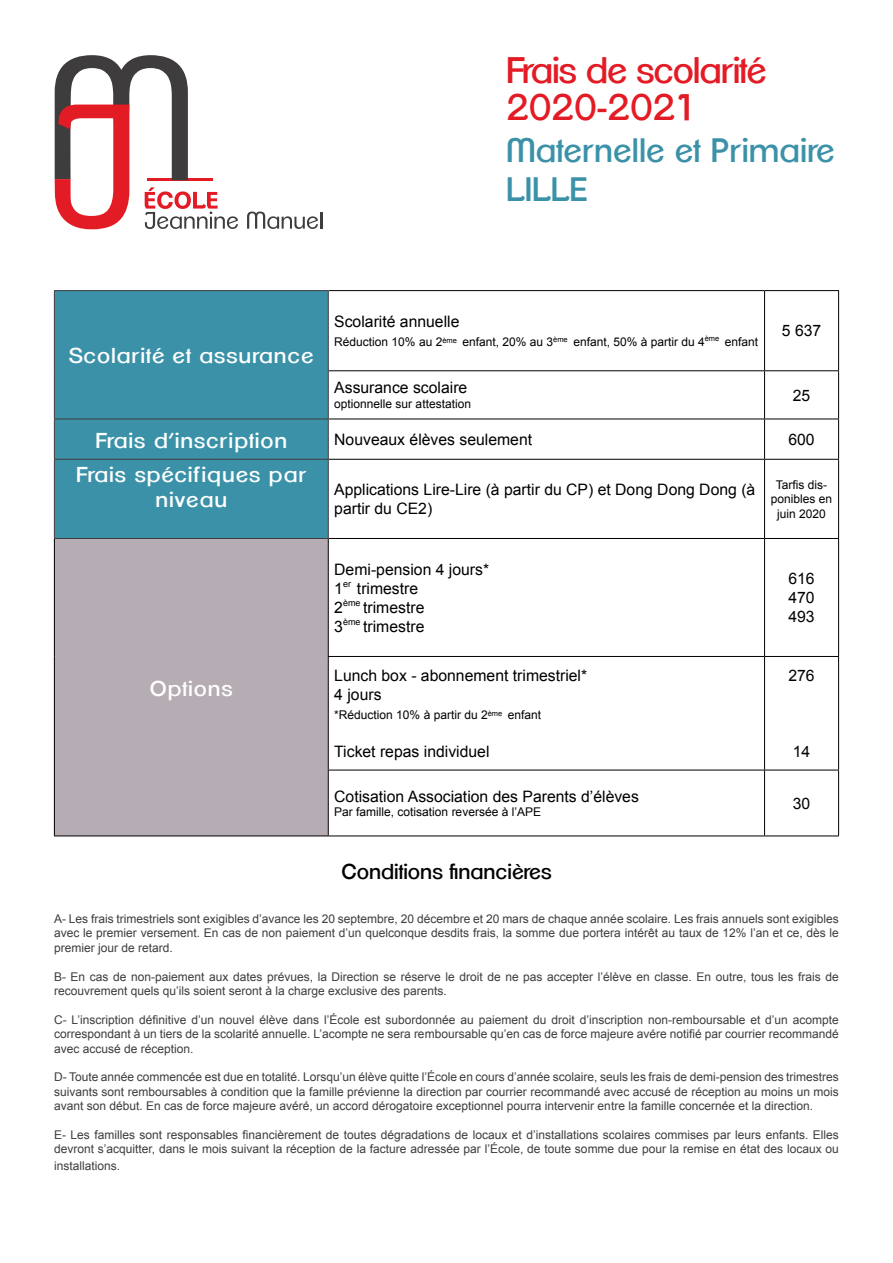
<style>
.page{position:relative;width:893px;height:1263px;background:#fff}
.page>*{position:absolute;margin:0;border:0;box-sizing:border-box;transform-origin:0 0}
.t1{font:36px/37.5px "Clemente P Dai";letter-spacing:-.03em;color:#e31b25}
.t2{font:33px/39.6px "Clemente P Dai";color:#3b92a8}
.t3{font:21px/25.2px "Clemente P Dai";letter-spacing:.04em;color:#fff;text-align:center;scale:1.06 1}
.t4{font:21px "Clemente P Dai";color:#000}
.t5{font:15.75px/18.9px "Arial";color:#000}
.t6{font:12px/14.4px "Arial";color:#3e3c3d;text-align:justify}
.t7{font:12px/14.4px "Arial";color:#000;text-align:center}
</style>
<div class="page">
<div style="left:55px;top:291px;width:273px;height:247px;background:#3b92a8"></div>
<div style="left:54px;top:538px;width:274px;height:298px;background:#b6acb3"></div>
<hr style="left:329px;top:290px;width:436px;height:1px;background:#000">
<hr style="left:329px;top:370px;width:436px;height:1px;background:#000">
<hr style="left:329px;top:419px;width:436px;height:1px;background:#000">
<hr style="left:329px;top:459px;width:436px;height:1px;background:#000">
<hr style="left:329px;top:538px;width:436px;height:1px;background:#000">
<hr style="left:328px;top:656px;width:437px;height:1px;background:#000">
<hr style="left:328px;top:770px;width:437px;height:1px;background:#000">
<hr style="left:328px;top:835px;width:437px;height:1px;background:#000">
<hr style="left:765px;top:290px;width:74px;height:1px;background:#000">
<hr style="left:764px;top:291px;width:1px;height:79px;background:#000">
<hr style="left:838px;top:291px;width:1px;height:79px;background:#000">
<hr style="left:765px;top:370px;width:74px;height:1px;background:#000">
<hr style="left:764px;top:371px;width:1px;height:48px;background:#000">
<hr style="left:838px;top:371px;width:1px;height:48px;background:#000">
<hr style="left:765px;top:419px;width:74px;height:1px;background:#000">
<hr style="left:764px;top:419px;width:1px;height:40px;background:#000">
<hr style="left:838px;top:419px;width:1px;height:40px;background:#000">
<hr style="left:765px;top:459px;width:74px;height:1px;background:#000">
<hr style="left:764px;top:460px;width:1px;height:78px;background:#000">
<hr style="left:838px;top:460px;width:1px;height:78px;background:#000">
<hr style="left:765px;top:538px;width:74px;height:1px;background:#000">
<hr style="left:764px;top:539px;width:1px;height:117px;background:#000">
<hr style="left:838px;top:539px;width:1px;height:117px;background:#000">
<hr style="left:765px;top:656px;width:74px;height:1px;background:#000">
<hr style="left:764px;top:657px;width:1px;height:113px;background:#000">
<hr style="left:838px;top:657px;width:1px;height:113px;background:#000">
<hr style="left:765px;top:770px;width:74px;height:1px;background:#000">
<hr style="left:764px;top:770px;width:1px;height:65px;background:#000">
<hr style="left:838px;top:770px;width:1px;height:65px;background:#000">
<hr style="left:765px;top:835px;width:74px;height:1px;background:#000">
<hr style="left:54px;top:539px;width:1px;height:117px;background:#000">
<hr style="left:328px;top:539px;width:1px;height:117px;background:#000">
<hr style="left:54px;top:656px;width:1px;height:114px;background:#000">
<hr style="left:328px;top:657px;width:1px;height:113px;background:#000">
<hr style="left:54px;top:770px;width:1px;height:65px;background:#000">
<hr style="left:328px;top:770px;width:1px;height:65px;background:#000">
<hr style="left:54px;top:835px;width:274px;height:1px;background:#000">
<hr style="left:54px;top:290px;width:275px;height:1px;background:#3e3c3d">
<hr style="left:54px;top:291px;width:1px;height:80px;background:#3e3c3d">
<hr style="left:328px;top:291px;width:1px;height:80px;background:#3e3c3d">
<hr style="left:54px;top:371px;width:1px;height:48px;background:#3e3c3d">
<hr style="left:328px;top:371px;width:1px;height:48px;background:#3e3c3d">
<hr style="left:54px;top:419px;width:275px;height:1px;background:#3e3c3d">
<hr style="left:54px;top:419px;width:1px;height:40px;background:#3e3c3d">
<hr style="left:328px;top:419px;width:1px;height:40px;background:#3e3c3d">
<hr style="left:54px;top:459px;width:275px;height:1px;background:#3e3c3d">
<hr style="left:54px;top:460px;width:1px;height:78px;background:#3e3c3d">
<hr style="left:328px;top:460px;width:1px;height:78px;background:#3e3c3d">
<hr style="left:54px;top:538px;width:275px;height:1px;background:#3e3c3d">
<svg style="left:247px;top:212px;width:75px;height:17px"></svg>
<svg style="left:55px;top:55px;width:183px;height:174px"></svg>
<h1 class="t1" style="left:506px;top:51px;width:261px">Frais de scolarité<br>2020-2021</h1>
<h2 class="t2" style="left:506px;top:130px;width:330px">Maternelle et Primaire<br>LILLE</h2>
<h3 class="t3" style="left:69px;top:343px;width:232px">Scolarité et assurance</h3>
<h3 class="t5" style="left:334px;top:312px;width:127px">Scolarité annuelle</h3>
<p class="t7" style="left:334px;top:335px;width:425px">Réduction 10% au 2<sup>ème</sup> enfant, 20% au 3<sup>ème</sup> enfant, 50% à partir du 4<sup>ème</sup> enfant</p>
<h3 class="t5" style="left:334px;top:379px;width:135px">Assurance scolaire</h3>
<p class="t7" style="left:334px;top:396px;width:138px">optionnelle sur attestation</p>
<h3 class="t5" style="left:782px;top:322px;width:41px">5 637</h3>
<h3 class="t5" style="left:793px;top:386px;width:19px">25</h3>
<h3 class="t3" style="left:95px;top:427px;width:183px">Frais d’inscription</h3>
<h3 class="t5" style="left:334px;top:430px;width:199px">Nouveaux élèves seulement</h3>
<h3 class="t5" style="left:788px;top:430px;width:28px">600</h3>
<h3 class="t3" style="left:76px;top:462px;width:219px">Frais spécifiques par niveau</h3>
<h3 class="t5" style="left:334px;top:480px;width:423px">Applications Lire-Lire (à partir du CP) et Dong Dong Dong (à partir du CE2)</h3>
<p class="t7" style="left:771px;top:477px;width:63px">Tarfis dis&shy;ponibles en juin 2020</p>
<h3 class="t3" style="left:150px;top:675px;width:80px">Options</h3>
<h3 class="t5" style="left:334px;top:560px;width:156px">Demi-pension 4 jours*<br>1<sup>er</sup> trimestre<br>2<sup>ème</sup> trimestre<br>3<sup>ème</sup> trimestre</h3>
<h3 class="t5" style="left:788px;top:569px;width:28px;text-align:justify">616<br>470<br>493</h3>
<h3 class="t5" style="left:334px;top:666px;width:254px">Lunch box - abonnement trimestriel*<br>4 jours</h3>
<p class="t7" style="left:334px;top:708px;width:208px">*Réduction 10% à partir du 2<sup>ème</sup> enfant</p>
<h3 class="t5" style="left:334px;top:742px;width:157px">Ticket repas individuel</h3>
<h3 class="t5" style="left:788px;top:666px;width:28px">276</h3>
<h3 class="t5" style="left:793px;top:742px;width:19px">14</h3>
<h3 class="t5" style="left:334px;top:787px;width:306px">Cotisation Association des Parents d’élèves</h3>
<p class="t7" style="left:334px;top:805px;width:208px">Par famille, cotisation reversée à l’APE</p>
<h3 class="t5" style="left:793px;top:794px;width:19px">30</h3>
<h3 class="t4" style="left:341px;top:859px;width:212px">Conditions financières</h3>
<p class="t6" style="left:54px;top:912px;width:786px">A- Les frais trimestriels sont exigibles d’avance les 20 septembre, 20 décembre et 20 mars de chaque année scolaire. Les frais annuels sont exigibles avec le premier versement. En cas de non paiement d’un quelconque desdits frais, la somme due portera intérêt au taux de 12% l’an et ce, dès le premier jour de retard.</p>
<p class="t6" style="left:54px;top:969px;width:786px">B- En cas de non-paiement aux dates prévues, la Direction se réserve le droit de ne pas accepter l’élève en classe. En outre, tous les frais de recouvrement quels qu’ils soient seront à la charge exclusive des parents.</p>
<p class="t6" style="left:54px;top:1012px;width:786px">C- L’inscription définitive d’un nouvel élève dans l’École est subordonnée au paiement du droit d’inscription non-remboursable et d’un acompte correspondant à un tiers de la scolarité annuelle. L’acompte ne sera remboursable qu’en cas de force majeure avére notifié par courrier recommandé avec accusé de réception.</p>
<p class="t6" style="left:54px;top:1070px;width:786px">D- Toute année commencée est due en totalité. Lorsqu’un élève quitte l’École en cours d’année scolaire, seuls les frais de demi-pension des trimestres suivants sont remboursables à condition que la famille prévienne la direction par courrier recommandé avec accusé de réception au moins un mois avant son début. En cas de force majeure avéré, un accord dérogatoire exceptionnel pourra intervenir entre la famille concernée et la direction.</p>
<p class="t6" style="left:54px;top:1128px;width:786px">E- Les familles sont responsables financièrement de toutes dégradations de locaux et d’installations scolaires commises par leurs enfants. Elles devront s’acquitter, dans le mois suivant la réception de la facture adressée par l’École, de toute somme due pour la remise en état des locaux ou</p>
<p class="t6" style="left:54px;top:1158px;width:68px">installations.</p>
</div>
